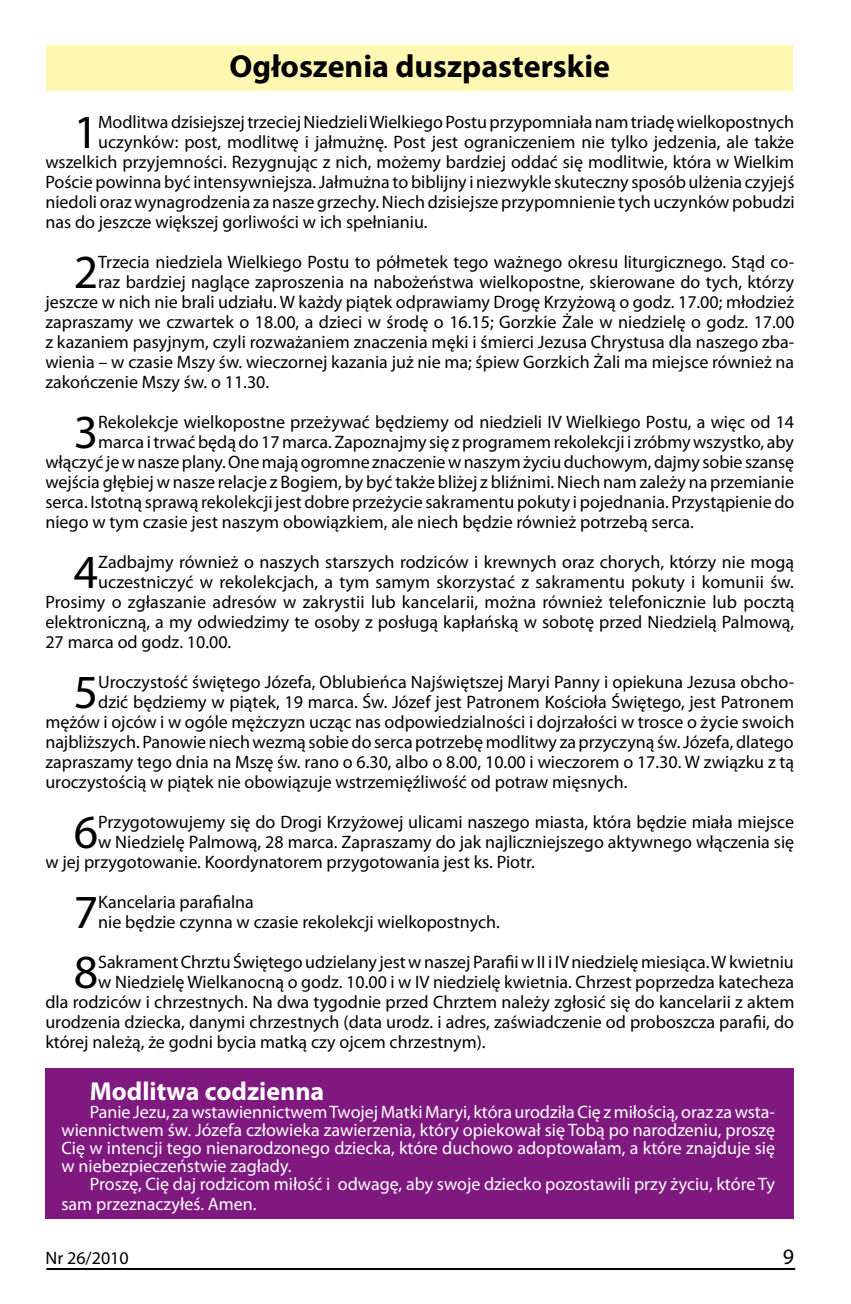
<style>
.page{position:relative;width:851px;height:1304px;background:#fff}
.page>*{position:absolute;margin:0;border:0;box-sizing:border-box;transform-origin:0 0}
.t1{font:47.6px "Myriad Pro";color:#000}
.t2{font:700 32px "Myriad Pro";color:#000}
.t3{font:700 26px "Myriad Pro";color:#fff}
.t4{font:18px/20px "Myriad Pro";color:#000}
.t5{font:18px/18px "Myriad Pro";color:#fff;text-align:justify}
</style>
<div class="page">
<hr style="left:46px;top:1268px;width:749px;height:2px;background:#000">
<div style="left:45px;top:1069px;width:749px;height:150px;background:#80197f"></div>
<div style="left:46px;top:45px;width:747px;height:46px;background:#fff7b2"></div>
<h2 class="t2" style="left:229px;top:45px;width:382px">Ogłoszenia duszpasterskie</h2>
<h1 class="t1" style="left:74px;top:103px;width:26px">1</h1>
<p class="t4" style="left:98px;top:112px;width:697px">Modlitwa dzisiejszej trzeciej Niedzieli Wielkiego Postu przypomniała nam triadę wielkopostnych</p>
<p class="t4" style="left:98px;top:132px;width:697px">uczynków: post, modlitwę i jałmużnę. Post jest ograniczeniem nie tylko jedzenia, ale także</p>
<p class="t4" style="left:45px;top:152px;width:750px">wszelkich przyjemności. Rezygnując z nich, możemy bardziej oddać się modlitwie, która w Wielkim</p>
<p class="t4" style="left:45px;top:172px;width:750px">Poście powinna być intensywniejsza. Jałmużna to biblijny i niezwykle skuteczny sposób ulżenia czyjejś</p>
<p class="t4" style="left:45px;top:192px;width:750px">niedoli oraz wynagrodzenia za nasze grzechy. Niech dzisiejsze przypomnienie tych uczynków pobudzi</p>
<p class="t4" style="left:45px;top:212px;width:383px">nas do jeszcze większej gorliwości w ich spełnianiu.</p>
<h1 class="t1" style="left:74px;top:243px;width:26px">2</h1>
<p class="t4" style="left:98px;top:252px;width:697px">Trzecia niedziela Wielkiego Postu to półmetek tego ważnego okresu liturgicznego. Stąd co-</p>
<p class="t4" style="left:98px;top:272px;width:697px">raz bardziej naglące zaproszenia na nabożeństwa wielkopostne, skierowane do tych, którzy</p>
<p class="t4" style="left:45px;top:292px;width:750px">jeszcze w nich nie brali udziału. W każdy piątek odprawiamy Drogę Krzyżową o godz. 17.00; młodzież</p>
<p class="t4" style="left:45px;top:312px;width:750px">zapraszamy we czwartek o 18.00, a dzieci w środę o 16.15; Gorzkie Żale w niedzielę o godz. 17.00</p>
<p class="t4" style="left:45px;top:332px;width:750px">z kazaniem pasyjnym, czyli rozważaniem znaczenia męki i śmierci Jezusa Chrystusa dla naszego zba-</p>
<p class="t4" style="left:45px;top:352px;width:750px">wienia – w czasie Mszy św. wieczornej kazania już nie ma; śpiew Gorzkich Żali ma miejsce również na</p>
<p class="t4" style="left:45px;top:372px;width:225px">zakończenie Mszy św. o 11.30.</p>
<h1 class="t1" style="left:74px;top:403px;width:26px">3</h1>
<p class="t4" style="left:98px;top:412px;width:697px">Rekolekcje wielkopostne przeżywać będziemy od niedzieli IV Wielkiego Postu, a więc od 14</p>
<p class="t4" style="left:98px;top:432px;width:697px">marca i trwać będą do 17 marca. Zapoznajmy się z programem rekolekcji i zróbmy wszystko, aby</p>
<p class="t4" style="left:45px;top:452px;width:750px">włączyć je w nasze plany. One mają ogromne znaczenie w naszym życiu duchowym, dajmy sobie szansę</p>
<p class="t4" style="left:45px;top:472px;width:750px">wejścia głębiej w nasze relacje z Bogiem, by być także bliżej z bliźnimi. Niech nam zależy na przemianie</p>
<p class="t4" style="left:45px;top:492px;width:750px">serca. Istotną sprawą rekolekcji jest dobre przeżycie sakramentu pokuty i pojednania. Przystąpienie do</p>
<p class="t4" style="left:45px;top:512px;width:650px">niego w tym czasie jest naszym obowiązkiem, ale niech będzie również potrzebą serca.</p>
<h1 class="t1" style="left:74px;top:543px;width:26px">4</h1>
<p class="t4" style="left:98px;top:552px;width:697px">Zadbajmy również o naszych starszych rodziców i krewnych oraz chorych, którzy nie mogą</p>
<p class="t4" style="left:98px;top:572px;width:697px">uczestniczyć w rekolekcjach, a tym samym skorzystać z sakramentu pokuty i komunii św.</p>
<p class="t4" style="left:45px;top:592px;width:750px">Prosimy o zgłaszanie adresów w zakrystii lub kancelarii, można również telefonicznie lub pocztą</p>
<p class="t4" style="left:45px;top:612px;width:750px">elektroniczną, a my odwiedzimy te osoby z posługą kapłańską w sobotę przed Niedzielą Palmową,</p>
<p class="t4" style="left:45px;top:632px;width:187px">27 marca od godz. 10.00.</p>
<h1 class="t1" style="left:74px;top:663px;width:26px">5</h1>
<p class="t4" style="left:98px;top:672px;width:697px">Uroczystość świętego Józefa, Oblubieńca Najświętszej Maryi Panny i opiekuna Jezusa obcho-</p>
<p class="t4" style="left:98px;top:692px;width:697px">dzić będziemy w piątek, 19 marca. Św. Józef jest Patronem Kościoła Świętego, jest Patronem</p>
<p class="t4" style="left:45px;top:712px;width:750px">mężów i ojców i w ogóle mężczyzn ucząc nas odpowiedzialności i dojrzałości w trosce o życie swoich</p>
<p class="t4" style="left:45px;top:732px;width:749px">najbliższych. Panowie niech wezmą sobie do serca potrzebę modlitwy za przyczyną św. Józefa, dlatego</p>
<p class="t4" style="left:45px;top:752px;width:750px">zapraszamy tego dnia na Mszę św. rano o 6.30, albo o 8.00, 10.00 i wieczorem o 17.30. W związku z tą</p>
<p class="t4" style="left:45px;top:772px;width:583px">uroczystością w piątek nie obowiązuje wstrzemięźliwość od potraw mięsnych.</p>
<h1 class="t1" style="left:74px;top:803px;width:26px">6</h1>
<p class="t4" style="left:98px;top:812px;width:697px">Przygotowujemy się do Drogi Krzyżowej ulicami naszego miasta, która będzie miała miejsce</p>
<p class="t4" style="left:98px;top:832px;width:697px">w Niedzielę Palmową, 28 marca. Zapraszamy do jak najliczniejszego aktywnego włączenia się</p>
<p class="t4" style="left:45px;top:852px;width:491px">w jej przygotowanie. Koordynatorem przygotowania jest ks. Piotr.</p>
<h1 class="t1" style="left:74px;top:883px;width:26px">7</h1>
<p class="t4" style="left:98px;top:892px;width:403px">Kancelaria parafialna<br>nie będzie czynna w czasie rekolekcji wielkopostnych.</p>
<h1 class="t1" style="left:74px;top:943px;width:26px">8</h1>
<p class="t4" style="left:98px;top:952px;width:697px">Sakrament Chrztu Świętego udzielany jest w naszej Parafii w II i IV niedzielę miesiąca. W kwietniu</p>
<p class="t4" style="left:98px;top:972px;width:697px">w Niedzielę Wielkanocną o godz. 10.00 i w IV niedzielę kwietnia. Chrzest poprzedza katecheza</p>
<p class="t4" style="left:45px;top:992px;width:750px">dla rodziców i chrzestnych. Na dwa tygodnie przed Chrztem należy zgłosić się do kancelarii z aktem</p>
<p class="t4" style="left:45px;top:1012px;width:750px">urodzenia dziecka, danymi chrzestnych (data urodz. i adres, zaświadczenie od proboszcza parafii, do</p>
<p class="t4" style="left:45px;top:1032px;width:441px">której należą, że godni bycia matką czy ojcem chrzestnym).</p>
<h3 class="t3" style="left:90px;top:1074px;width:236px">Modlitwa codzienna</h3>
<p class="t5" style="left:61px;top:1103px;width:715px;text-indent:28px">Panie Jezu, za wstawiennictwem Twojej Matki Maryi, która urodziła Cię z miłością, oraz za wsta&shy;wiennictwem św. Józefa człowieka zawierzenia, który opiekował się Tobą po narodzeniu, proszę Cię w intencji tego nienarodzonego dziecka, które duchowo adoptowałam, a które znajduje się w niebezpieczeństwie zagłady.</p>
<p class="t5" style="left:61px;top:1174px;width:715px;line-height:20px;text-indent:28px">Proszę, Cię daj rodzicom miłość i odwagę, aby swoje dziecko pozostawili przy życiu, które Ty sam przeznaczyłeś. Amen.</p>
<p class="t4" style="left:45px;top:1248px;width:85px">Nr 26/2010</p>
</div>
